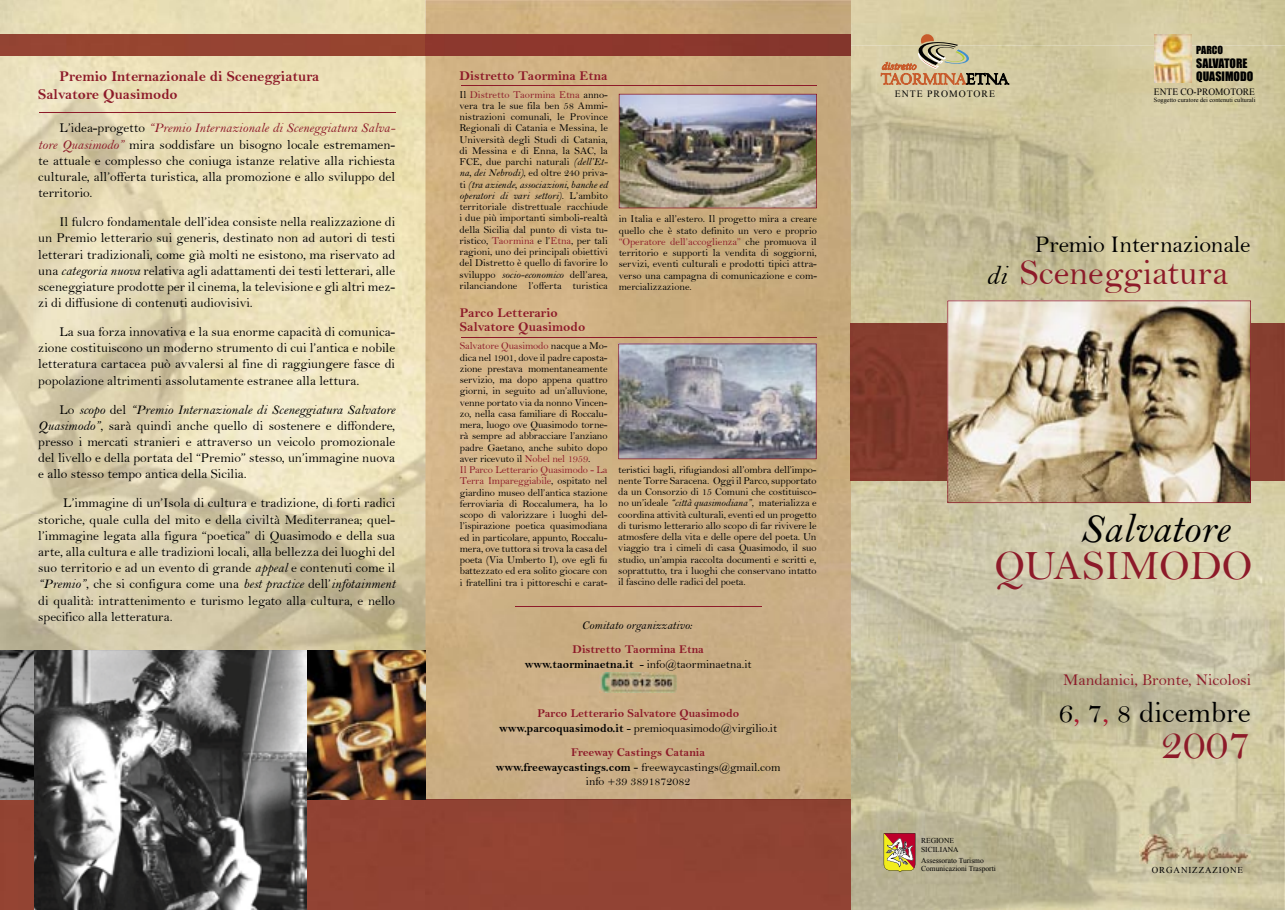
<style>
.page{position:relative;width:1285px;height:910px;background:#fff}
.page>*{position:absolute;margin:0;border:0;box-sizing:border-box;transform-origin:0 0}
.t1{font:45px "Bell";color:#8d1a29}
.t2{font:42px "Bell MT Italic";color:#000}
.t3{font:42px "Bell";color:#8d1a29}
.t4{font:36px "Bell";color:#8d1a29}
.t5{font:30px "Bell";color:#000}
.t6{font:24px "Bell";letter-spacing:-.01em;color:#000}
.t7{font:16.5px "Bell";color:#8d1a29}
.t8{font:15px/18px "Bell MT Bold";color:#8d1a29}
.t9{font:13.5px/16.2px "Bell";color:#000;text-align:justify}
.t10{font:13.5px "Bell MT Italic";color:#000}
.t11{font:13.5px "Bell MT Italic";color:#8d1a29}
.t12{font:13.5px/13.5px "Bell MT Bold";color:#8d1a29}
.t13{font:12px/14.4px "Bell";color:#000;text-align:center}
.t14{font:12px "Bell MT Bold";color:#8d1a29}
.t15{font:12px "Bell MT Italic";color:#000}
.t16{font:12px/13.6px "Impact";color:#000}
.t17{font:10.5px/11.2px "Bell";letter-spacing:-.01em;color:#000;text-align:justify}
.t18{font:10.5px/11.2px "Bell MT Italic";color:#000}
.t19{font:10.2px "Impact";color:#000}
.t20{font:9.75px "Times New Roman";color:#000}
.t21{font:9.75px "Times New Roman";letter-spacing:.1em;color:#000}
.t22{font:9px "Times New Roman";letter-spacing:.1em;color:#000}
.t23{font:7.5px/9px "Times New Roman";color:#000}
.t24{font:6.3px "Times New Roman";color:#000}
.s1{font-family:"Bell";color:#000}
.s2{font-family:"Bell MT Italic";color:#8d1a29}
.s3{font-family:"Bell MT Italic"}
.s4{font-family:"Bell"}
.s5{color:#8d1a29}
.s6{font-family:"Bell MT Bold"}
.s7{font-family:"Bell MT Italic";font-size:27px;color:#000}
.s8{color:#a9192d}
</style>
<div class="page">
<img style="left:0;top:0;width:1284px;height:45px">
<img style="left:0;top:34px;width:425px;height:617px">
<img style="left:425px;top:0;width:425px;height:910px">
<img style="left:618px;top:94px;width:198px;height:114px">
<hr style="left:461px;top:85px;width:355px;height:1px;background:#8d1a29">
<div style="left:0;top:799px;width:425px;height:111px;background:#914232"></div>
<svg style="left:425px;top:770px;width:1px;height:29px"></svg>
<div style="left:425px;top:34px;width:425px;height:21px;background:#8c372d"></div>
<hr style="left:39px;top:112px;width:356px;height:1px;background:#8d1a29">
<img style="left:599px;top:673px;width:78px;height:19px">
<img style="left:425px;top:799px;width:425px;height:1px">
<img style="left:850px;top:45px;width:434px;height:279px">
<img style="left:850px;top:480px;width:48px;height:430px">
<img style="left:898px;top:480px;width:386px;height:430px">
<svg style="left:883px;top:833px;width:32px;height:39px"></svg>
<svg style="left:880px;top:34px;width:128px;height:51px;background:#c4b18a"></svg>
<img style="left:1138px;top:835px;width:112px;height:28px">
<img style="left:1154px;top:34px;width:36px;height:48px">
<img style="left:850px;top:324px;width:434px;height:156px">
<svg style="left:947px;top:300px;width:303px;height:203px;background:#bcab90"></svg>
<svg style="left:618px;top:344px;width:198px;height:115px;background:#93949d"></svg>
<hr style="left:461px;top:337px;width:355px;height:1px;background:#8d1a29">
<hr style="left:514px;top:606px;width:247px;height:1px;background:#8d1a29">
<img style="left:306px;top:651px;width:119px;height:148px">
<img style="left:0;top:651px;width:34px;height:148px">
<img style="left:34px;top:651px;width:272px;height:259px">
<h3 class="t8" style="left:38px;top:67px;width:282px;text-indent:21px">Premio Internazionale di Sceneggiatura<br>Salvatore Quasimodo</h3>
<p class="t11" style="left:60px;top:120px;width:337px"><span class="s1">L’idea-progetto</span> “Premio Internazionale di Sceneggiatura Salva-</p>
<p class="t9" style="left:38px;top:136px;width:358px"><span class="s2">tore Quasimodo”</span> mira soddisfare un bisogno locale estremamen&shy;te attuale e complesso che coniuga istanze relative alla richiesta culturale, all’offerta turistica, alla promozione e allo sviluppo del territorio.</p>
<p class="t9" style="left:38px;top:214px;width:358px;text-indent:21px">Il fulcro fondamentale dell’idea consiste nella realizzazione di un Premio letterario sui generis, destinato non ad autori di testi letterari tradizionali, come già molti ne esistono, ma riservato ad una <span class="s3">categoria nuova</span> relativa agli adattamenti dei testi letterari, alle sceneggiature prodotte per il cinema, la televisione e gli altri mez&shy;zi di diffusione di contenuti audiovisivi.</p>
<p class="t9" style="left:38px;top:324px;width:358px;text-indent:21px">La sua forza innovativa e la sua enorme capacità di comunica&shy;zione costituiscono un moderno strumento di cui l’antica e nobile letteratura cartacea può avvalersi al fine di raggiungere fasce di popolazione altrimenti assolutamente estranee alla lettura.</p>
<p class="t10" style="left:60px;top:401px;width:337px"><span class="s4">Lo</span> scopo <span class="s4">del</span> “Premio Internazionale di Sceneggiatura Salvatore</p>
<p class="t9" style="left:38px;top:417px;width:358px"><span class="s3">Quasimodo”</span>, sarà quindi anche quello di sostenere e diffondere, presso i mercati stranieri e attraverso un veicolo promozionale del livello e della portata del “Premio” stesso, un’immagine nuova e allo stesso tempo antica della Sicilia.</p>
<p class="t9" style="left:38px;top:495px;width:358px;text-indent:25px">L’immagine di un’Isola di cultura e tradizione, di forti radici storiche, quale culla del mito e della civiltà Mediterranea; quel&shy;l’immagine legata alla figura “poetica” di Quasimodo e della sua arte, alla cultura e alle tradizioni locali, alla bellezza dei luoghi del suo territorio e ad un evento di grande <span class="s3">appeal</span> e contenuti come il</p>
<p class="t10" style="left:38px;top:576px;width:358px">“Premio”<span class="s4">, che si configura come una</span> best practice <span class="s4">dell’</span>infotainment</p>
<p class="t9" style="left:38px;top:592px;width:358px">di qualità: intrattenimento e turismo legato alla cultura, e nello specifico alla letteratura.</p>
<p class="t12" style="left:459px;top:69px;width:149px">Distretto Taormina Etna</p>
<p class="t17" style="left:459px;top:89px;width:150px">Il <span class="s5">Distretto Taormina Etna</span> anno&shy;vera tra le sue fila ben 58 Ammi&shy;nistrazioni comunali, le Province Regionali di Catania e Messina, le Università degli Studi di Catania, di Messina e di Enna, la SAC, la FCE, due parchi naturali <span class="s3">(dell’Et&shy;na, dei Nebrodi)</span>, ed oltre 240 priva-</p>
<p class="t18" style="left:459px;top:179px;width:150px"><span class="s4">ti</span> (tra aziende, associazioni, banche ed operatori di vari settori)<span class="s4">. L’ambito</span></p>
<p class="t17" style="left:459px;top:201px;width:150px">territoriale distrettuale racchiude i due più importanti simboli-realtà della Sicilia dal punto di vista tu&shy;ristico, <span class="s5">Taormina</span> e l’<span class="s5">Etna</span>, per tali ragioni, uno dei principali obiettivi del Distretto è quello di favorire lo sviluppo <span class="s3">socio-economico</span> dell’area, rilanciandone l’offerta turistica</p>
<p class="t12" style="left:460px;top:306px;width:127px">Parco Letterario<br>Salvatore Quasimodo</p>
<p class="t17" style="left:460px;top:340px;width:149px;text-align:left"><span class="s5">Salvatore Quasimodo</span> nacque a Mo&shy;dica nel 1901, dove il padre caposta&shy;zione prestava momentaneamente servizio, ma dopo appena quattro giorni, in seguito ad un’alluvione, venne portato via da nonno Vincen&shy;zo, nella casa familiare di Roccalu&shy;mera, luogo ove Quasimodo torne&shy;rà sempre ad abbracciare l’anziano padre Gaetano, anche subito dopo aver ricevuto il <span class="s5">Nobel nel 1959</span>.<br><span class="s5">Il Parco Letterario Quasimodo - La Terra Impareggiabile</span>, ospitato nel giardino museo dell’antica stazione ferroviaria di Roccalumera, ha lo scopo di valorizzare i luoghi del&shy;l’ispirazione poetica quasimodiana ed in particolare, appunto, Roccalu&shy;mera, ove tuttora si trova la casa del poeta (Via Umberto I), ove egli fu battezzato ed era solito giocare con i fratellini tra i pittoreschi e carat-</p>
<p class="t17" style="left:618px;top:213px;width:200px">in Italia e all’estero. Il progetto mira a creare quello che è stato definito un vero e proprio <span class="s5">“Operatore dell’accoglienza”</span> che promuova il territorio e supporti la vendita di soggiorni, servizi, eventi culturali e prodotti tipici attra&shy;verso una campagna di comunicazione e com&shy;mercializzazione.</p>
<p class="t17" style="left:618px;top:464px;width:200px">teristici bagli, rifugiandosi all’ombra dell’impo&shy;nente Torre Saracena. Oggi il Parco, supportato da un Consorzio di 15 Comuni che costituisco&shy;no un’ideale <span class="s3">“città quasimodiana”</span>, materializza e coordina attività culturali, eventi ed un progetto di turismo letterario allo scopo di far rivivere le atmosfere della vita e delle opere del poeta. Un viaggio tra i cimeli di casa Quasimodo, il suo studio, un’ampia raccolta documenti e scritti e, soprattutto, tra i luoghi che conservano intatto il fascino delle radici del poeta.</p>
<p class="t15" style="left:581px;top:618px;width:111px">Comitato organizzativo:</p>
<p class="t14" style="left:572px;top:642px;width:133px">Distretto Taormina Etna</p>
<p class="t13" style="left:525px;top:656px;width:228px"><span class="s6">www.taorminaetna.it</span> - info@taorminaetna.it</p>
<p class="t14" style="left:537px;top:706px;width:203px">Parco Letterario Salvatore Quasimodo</p>
<p class="t13" style="left:499px;top:720px;width:279px"><span class="s6">www.parcoquasimodo.it</span> - premioquasimodo@virgilio.it</p>
<p class="t14" style="left:571px;top:745px;width:135px">Freeway Castings Catania</p>
<p class="t13" style="left:496px;top:760px;width:286px"><span class="s6">www.freewaycastings.com -</span> freewaycastings@gmail.com info +39 3891872082</p>
<p class="t21" style="left:894px;top:87px;width:101px">ENTE PROMOTORE</p>
<p class="t19" style="left:1195px;top:42px;width:28px">PARCO</p>
<p class="t16" style="left:1195px;top:56px;width:58px">SALVATORE<br>QUASIMODO</p>
<p class="t20" style="left:1153px;top:85px;width:102px">ENTE CO-PROMOTORE</p>
<p class="t24" style="left:1153px;top:96px;width:103px">Soggetto curatore dei contenuti culturali</p>
<h3 class="t6" style="left:1034px;top:230px;width:217px">Premio Internazionale</h3>
<h3 class="t4" style="left:986px;top:251px;width:243px"><span class="s7">di</span> Sceneggiatura</h3>
<h2 class="t2" style="left:1079px;top:504px;width:151px">Salvatore</h2>
<h2 class="t3" style="left:994px;top:541px;width:259px">QUASIMODO</h2>
<h3 class="t7" style="left:1062px;top:670px;width:189px">Mandanici, Bronte, Nicolosi</h3>
<h3 class="t5" style="left:1058px;top:695px;width:194px">6<span class="s8">,</span> 7<span class="s8">,</span> 8 dicembre</h3>
<p class="t23" style="left:920px;top:836px;width:39px">REGIONE<br>SICILIANA</p>
<p class="t23" style="left:920px;top:856px;width:76px;line-height:8.2px">Assessorato Turismo<br>Comunicazioni Trasporti</p>
<h1 class="t1" style="left:1160px;top:717px;width:91px">2007</h1>
<p class="t22" style="left:1151px;top:864px;width:93px">ORGANIZZAZIONE</p>
</div>
